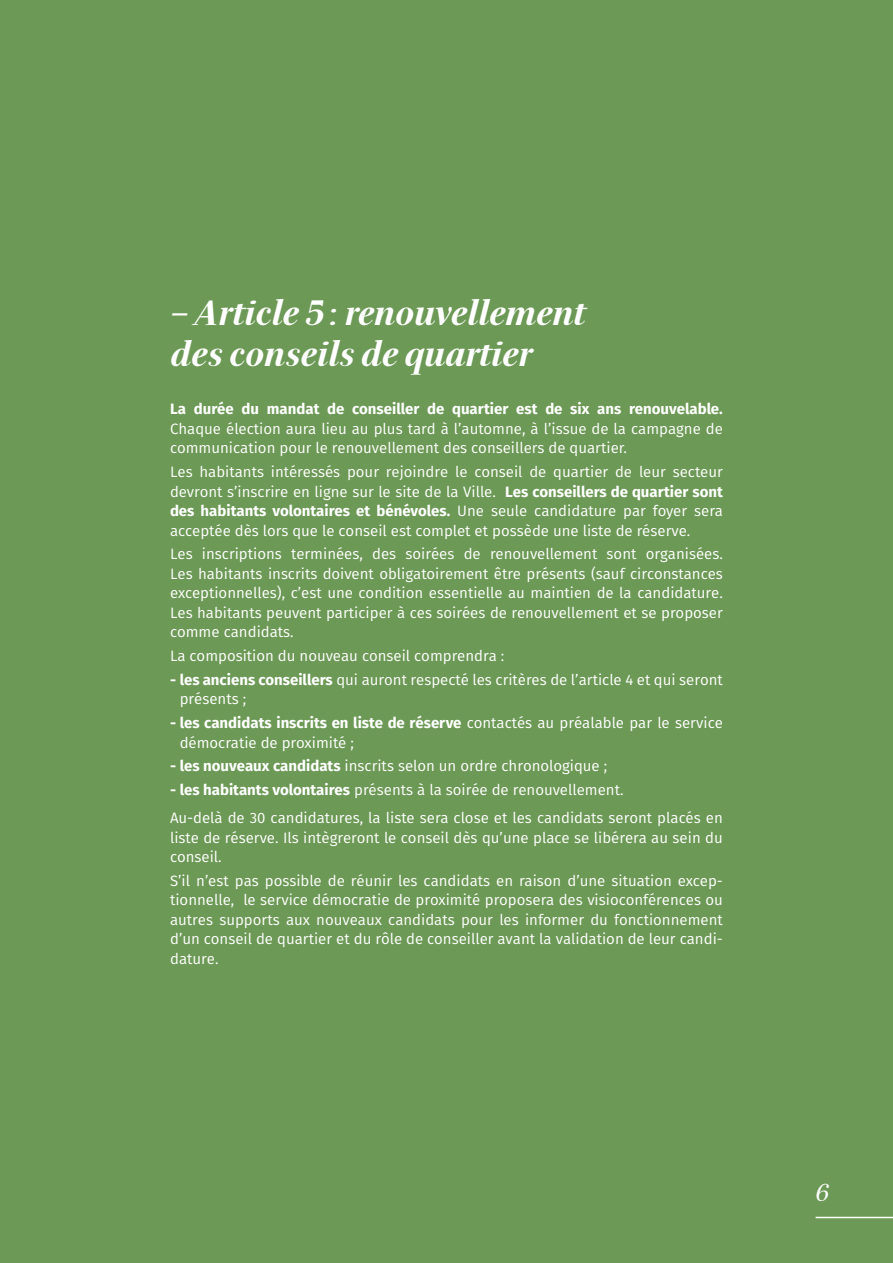
<style>
.page{position:relative;width:893px;height:1263px;background:#6c9955}
.page>*{position:absolute;margin:0;border:0;box-sizing:border-box;transform-origin:0 0}
.t1{font:italic 900 34.5px/41.4px "Serif 72 Beta";color:#fff}
.t2{font:italic 24px "Serif 72 Beta";color:#fff}
.t3{font:15px/19.5px "Fira Sans";color:#fff}
.t4{font:700 15px "Fira Sans";color:#fff}
.s1{font-weight:700}
</style>
<div class="page">
<hr style="left:816px;top:1217px;width:77px;height:1px;background:#fff">
<h1 class="t1" style="left:170px;top:292px;width:416px">– Article 5 : renouvellement des conseils de quartier</h1>
<p class="t4" style="left:170px;top:399px;width:554px">La durée du mandat de conseiller de quartier est de six ans renouvelable.</p>
<p class="t3" style="left:170px;top:419px;width:554px">Chaque élection aura lieu au plus tard à l’automne, à l’issue de la campagne de communication pour le renouvellement des conseillers de quartier.</p>
<p class="t3" style="left:170px;top:462px;width:554px;text-align:justify">Les habitants intéressés pour rejoindre le conseil de quartier de leur secteur devront s’inscrire en ligne sur le site de la Ville. <span class="s1">Les conseillers de quartier sont des habitants volontaires et bénévoles.</span> Une seule candidature par foyer sera acceptée dès lors que le conseil est complet et possède une liste de réserve.</p>
<p class="t3" style="left:170px;top:544px;width:554px;text-align:justify">Les inscriptions terminées, des soirées de renouvellement sont organisées.<br>Les habitants inscrits doivent obligatoirement être présents (sauf circonstances exceptionnelles), c’est une condition essentielle au maintien de la candidature.<br>Les habitants peuvent participer à ces soirées de renouvellement et se proposer comme candidats.</p>
<p class="t3" style="left:170px;top:646px;width:336px">La composition du nouveau conseil comprendra :</p>
<p class="t3" style="left:180px;top:670px;width:545px;text-indent:-10px"><span class="s1">- les anciens conseillers</span> qui auront respecté les critères de l’article 4 et qui seront présents ;</p>
<p class="t3" style="left:180px;top:713px;width:545px;text-indent:-10px"><span class="s1">- les candidats inscrits en liste de réserve</span> contactés au préalable par le service démocratie de proximité ;</p>
<p class="t3" style="left:170px;top:756px;width:439px"><span class="s1">- les nouveaux candidats</span> inscrits selon un ordre chronologique ;</p>
<p class="t3" style="left:170px;top:776px;width:554px;line-height:28px"><span class="s1">- les habitants volontaires</span> présents à la soirée de renouvellement.<br>Au-delà de 30 candidatures, la liste sera close et les candidats seront placés en</p>
<p class="t3" style="left:170px;top:828px;width:554px">liste de réserve. Ils intègreront le conseil dès qu’une place se libérera au sein du conseil.</p>
<p class="t3" style="left:170px;top:871px;width:554px;text-align:justify">S’il n’est pas possible de réunir les candidats en raison d’une situation excep&shy;tionnelle, le service démocratie de proximité proposera des visioconférences ou autres supports aux nouveaux candidats pour les informer du fonctionnement d’un conseil de quartier et du rôle de conseiller avant la validation de leur candi&shy;dature.</p>
<h2 class="t2" style="left:816px;top:1179px;width:15px">6</h2>
</div>
